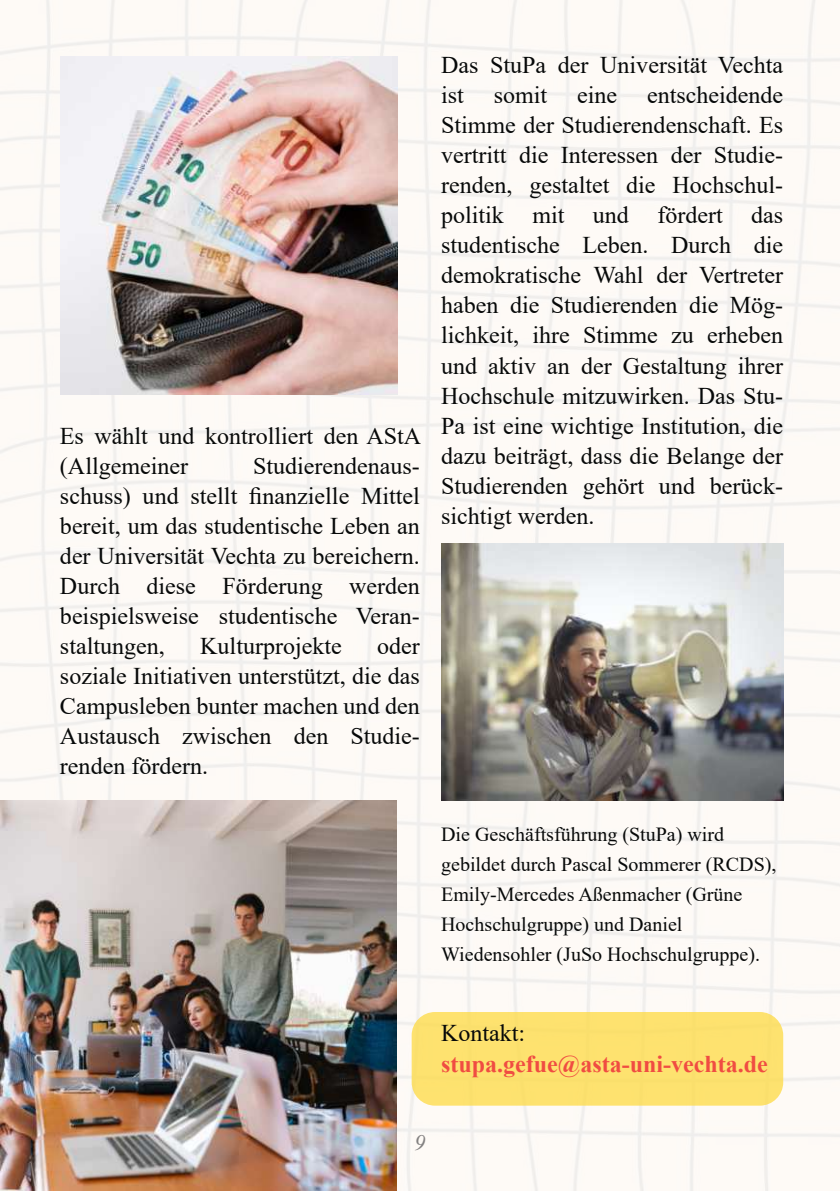
<style>
.page{position:relative;width:840px;height:1191px;background:#fff}
.page>*{position:absolute;margin:0;border:0;box-sizing:border-box;transform-origin:0 0}
.t1{font:24px/30px "Times New Roman";color:#070909;text-align:justify}
.t2{font:700 24px "Times New Roman";color:#f04c42}
.t3{font:italic 22px "Times New Roman";color:#838181}
.t4{font:20px/30px "Times New Roman";color:#070909}
</style>
<div class="page">
<img style="left:0;top:0;width:839px;height:1191px">
<img style="left:0;top:800px;width:396px;height:391px">
<div style="left:411px;top:1012px;width:371px;height:93px;background:#fde26f;border-radius:23px"></div>
<img style="left:60px;top:57px;width:337px;height:337px">
<img style="left:441px;top:544px;width:341px;height:256px">
<p class="t1" style="left:60px;top:420px;width:362px">Es wählt und kontrolliert den AStA (Allgemeiner</p>
<p class="t1" style="left:60px;top:450px;width:361px;text-indent:193px">Studierendenaus&shy;schuss) und stellt 昀椀nanzielle Mittel bereit, um das studentische Leben an der Universität Vechta zu bereichern.<br>Durch diese Förderung werden beispielsweise studentische Veran&shy;staltungen,</p>
<p class="t1" style="left:200px;top:630px;width:143px">Kulturprojekte</p>
<p class="t1" style="left:60px;top:630px;width:361px;text-indent:317px">oder soziale Initiativen unterstützt, die das Campusleben bunter machen und den Austausch zwischen den Studie&shy;renden fördern.</p>
<p class="t1" style="left:441px;top:50px;width:343px">Das StuPa der Universität Vechta ist somit eine entscheidende Stimme der Studierendenschaft. Es vertritt die Interessen der Studie&shy;renden, gestaltet die Hochschul&shy;politik mit und fördert das studentische Leben. Durch die demokratische Wahl der Vertreter haben die Studierenden die Mög&shy;lichkeit, ihre Stimme zu erheben und aktiv an der Gestaltung ihrer Hochschule mitzuwirken. Das Stu-Pa ist eine wichtige Institution, die dazu beiträgt, dass die Belange der Studierenden gehört und berück&shy;sichtigt werden.</p>
<p class="t4" style="left:441px;top:819px;width:336px">Die Geschäftsführung (StuPa) wird gebildet durch Pascal Sommerer (RCDS), Emily-Mercedes Aßenmacher (Grüne Hochschulgruppe) und Daniel Wiedensohler (JuSo Hochschulgruppe).</p>
<p class="t1" style="left:441px;top:1017px;width:85px">Kontakt:</p>
<p class="t2" style="left:441px;top:1046px;width:328px">stupa.gefue@asta-uni-vechta.de</p>
<p class="t3" style="left:414px;top:1127px;width:12px">9</p>
</div>
